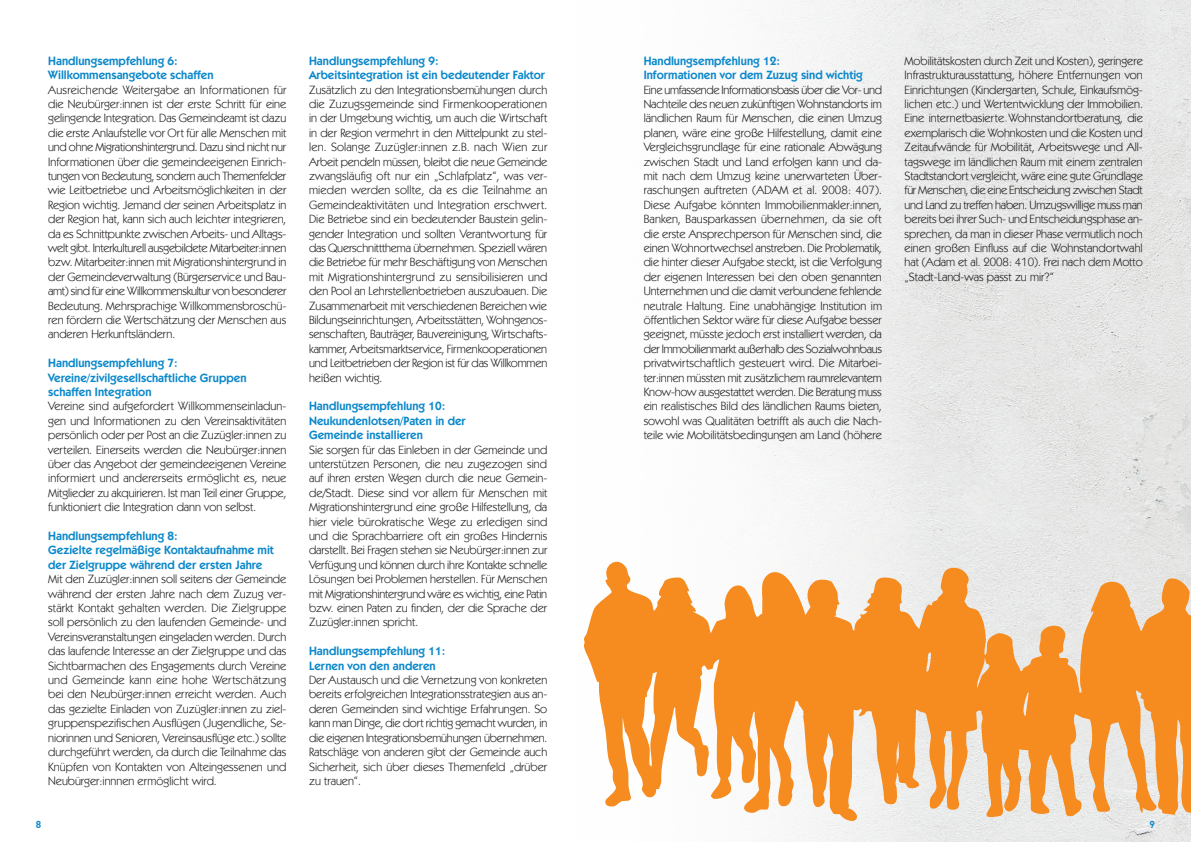
<style>
.page{position:relative;width:1191px;height:842px;background:#fff}
.page>*{position:absolute;margin:0;border:0;box-sizing:border-box;transform-origin:0 0}
.Fließtext_neu{font:12px/14.4px "Kabel IT Cby BT";color:#231f20;text-align:justify}
.headline_fließtext_klein{font:600 12px/14.4px "Kabel IT Cby BT";color:#0c88cb}
.t1{font:700 10px "DINOT";color:#0c88cb}
</style>
<div class="page">
<img style="left:725px;top:0;width:466px;height:842px">
<svg style="left:583px;top:555px;width:608px;height:267px;fill:#f68b1f"></svg>
<p class="headline_fließtext_klein" style="left:48px;top:53px;width:131px">Handlungsempfehlung 6:</p>
<p class="headline_fließtext_klein" style="left:48px;top:68px;width:167px">Willkommensangebote schaffen</p>
<p class="Fließtext_neu" style="left:48px;top:82px;width:240px">Ausreichende Weitergabe an Informationen für die Neubürger:innen ist der erste Schritt für eine gelingende Integration. Das Gemeindeamt ist dazu die erste Anlaufstelle vor Ort für alle Menschen mit und ohne Migrationshintergrund. Dazu sind nicht nur Informationen über die gemeindeeigenen Einrich&shy;tungen von Bedeutung, sondern auch Themenfelder wie Leitbetriebe und Arbeitsmöglichkeiten in der Region wichtig. Jemand der seinen Arbeitsplatz in der Region hat, kann sich auch leichter integrieren, da es Schnittpunkte zwischen Arbeits- und Alltags&shy;welt gibt. Interkulturell ausgebildete Mitarbeiter:innen bzw. Mitarbeiter:innen mit Migrationshintergrund in der Gemeindeverwaltung (Bürgerservice und Bau&shy;amt) sind für eine Willkommenskultur von besonderer Bedeutung. Mehrsprachige Willkommensbroschü&shy;ren fördern die Wertschätzung der Menschen aus anderen Herkunftsländern.</p>
<p class="headline_fließtext_klein" style="left:48px;top:356px;width:131px">Handlungsempfehlung 7:</p>
<p class="headline_fließtext_klein" style="left:48px;top:370px;width:200px">Vereine/zivilgesellschaftliche Gruppen</p>
<p class="headline_fließtext_klein" style="left:48px;top:384px;width:105px">schaffen Integration</p>
<p class="Fließtext_neu" style="left:48px;top:399px;width:240px">Vereine sind aufgefordert Willkommenseinladun&shy;gen und Informationen zu den Vereinsaktivitäten persönlich oder per Post an die Zuzügler:innen zu verteilen. Einerseits werden die Neubürger:innen über das Angebot der gemeindeeigenen Vereine informiert und andererseits ermöglicht es, neue Mitglieder zu akquirieren. Ist man Teil einer Gruppe, funktioniert die Integration dann von selbst.</p>
<p class="headline_fließtext_klein" style="left:48px;top:528px;width:131px">Handlungsempfehlung 8:</p>
<p class="headline_fließtext_klein" style="left:48px;top:543px;width:227px">Gezielte regelmäßige Kontaktaufnahme mit der Zielgruppe während der ersten Jahre</p>
<p class="Fließtext_neu" style="left:48px;top:572px;width:240px">Mit den Zuzügler:innen soll seitens der Gemeinde während der ersten Jahre nach dem Zuzug ver&shy;stärkt Kontakt gehalten werden. Die Zielgruppe soll persönlich zu den laufenden Gemeinde- und Vereinsveranstaltungen eingeladen werden. Durch das laufende Interesse an der Zielgruppe und das Sichtbarmachen des Engagements durch Vereine und Gemeinde kann eine hohe Wertschätzung bei den Neubürger:innen erreicht werden. Auch das gezielte Einladen von Zuzügler:innen zu ziel&shy;gruppenspezifischen Ausflügen (Jugendliche, Se&shy;niorinnen und Senioren, Vereinsausflüge etc.) sollte durchgeführt werden, da durch die Teilnahme das Knüpfen von Kontakten von Alteingessenen und Neubürger:innnen ermöglicht wird.</p>
<p class="headline_fließtext_klein" style="left:309px;top:53px;width:131px">Handlungsempfehlung 9:</p>
<p class="headline_fließtext_klein" style="left:309px;top:68px;width:237px">Arbeitsintegration ist ein bedeutender Faktor</p>
<p class="Fließtext_neu" style="left:309px;top:82px;width:240px">Zusätzlich zu den Integrationsbemühungen durch die Zuzugsgemeinde sind Firmenkooperationen in der Umgebung wichtig, um auch die Wirtschaft in der Region vermehrt in den Mittelpunkt zu stel&shy;len. Solange Zuzügler:innen z.B. nach Wien zur Arbeit pendeln müssen, bleibt die neue Gemeinde zwangsläufig oft nur ein „Schlafplatz“, was ver&shy;mieden werden sollte, da es die Teilnahme an Gemeindeaktivitäten und Integration erschwert.<br>Die Betriebe sind ein bedeutender Baustein gelin&shy;gender Integration und sollten Verantwortung für das Querschnittthema übernehmen. Speziell wären die Betriebe für mehr Beschäftigung von Menschen mit Migrationshintergrund zu sensibilisieren und den Pool an Lehrstellenbetrieben auszubauen. Die Zusammenarbeit mit verschiedenen Bereichen wie Bildungseinrichtungen, Arbeitsstätten, Wohngenos&shy;senschaften, Bauträger, Bauvereinigung, Wirtschafts&shy;kammer, Arbeitsmarktservice, Firmenkooperationen und Leitbetrieben der Region ist für das Willkommen heißen wichtig.</p>
<p class="headline_fließtext_klein" style="left:309px;top:399px;width:138px">Handlungsempfehlung 10:</p>
<p class="headline_fließtext_klein" style="left:309px;top:413px;width:158px">Neukundenlotsen/Paten in der</p>
<p class="headline_fließtext_klein" style="left:309px;top:428px;width:115px">Gemeinde installieren</p>
<p class="Fließtext_neu" style="left:309px;top:442px;width:240px">Sie sorgen für das Einleben in der Gemeinde und unterstützen Personen, die neu zugezogen sind auf ihren ersten Wegen durch die neue Gemein&shy;de/Stadt. Diese sind vor allem für Menschen mit Migrationshintergrund eine große Hilfestellung, da hier viele bürokratische Wege zu erledigen sind und die Sprachbarriere oft ein großes Hindernis darstellt. Bei Fragen stehen sie Neubürger:innen zur Verfügung und können durch ihre Kontakte schnelle Lösungen bei Problemen herstellen. Für Menschen mit Migrationshintergrund wäre es wichtig, eine Patin bzw. einen Paten zu finden, der die Sprache der Zuzügler:innen spricht.</p>
<p class="headline_fließtext_klein" style="left:309px;top:644px;width:138px">Handlungsempfehlung 11:</p>
<p class="headline_fließtext_klein" style="left:309px;top:658px;width:128px">Lernen von den anderen</p>
<p class="Fließtext_neu" style="left:309px;top:672px;width:240px">Der Austausch und die Vernetzung von konkreten bereits erfolgreichen Integrationsstrategien aus an&shy;deren Gemeinden sind wichtige Erfahrungen. So kann man Dinge, die dort richtig gemacht wurden, in die eigenen Integrationsbemühungen übernehmen.<br>Ratschläge von anderen gibt der Gemeinde auch Sicherheit, sich über dieses Themenfeld „drüber zu trauen“.</p>
<p class="headline_fließtext_klein" style="left:643px;top:53px;width:138px">Handlungsempfehlung 12:</p>
<p class="headline_fließtext_klein" style="left:643px;top:68px;width:221px">Informationen vor dem Zuzug sind wichtig</p>
<p class="Fließtext_neu" style="left:643px;top:82px;width:240px">Eine umfassende Informationsbasis über die Vor- und Nachteile des neuen zukünftigen Wohnstandorts im ländlichen Raum für Menschen, die einen Umzug planen, wäre eine große Hilfestellung, damit eine Vergleichsgrundlage für eine rationale Abwägung zwischen Stadt und Land erfolgen kann und da&shy;mit nach dem Umzug keine unerwarteten Über&shy;raschungen auftreten (ADAM et al. 2008: 407).<br>Diese Aufgabe könnten Immobilienmakler:innen, Banken, Bausparkassen übernehmen, da sie oft die erste Ansprechperson für Menschen sind, die einen Wohnortwechsel anstreben. Die Problematik, die hinter dieser Aufgabe steckt, ist die Verfolgung der eigenen Interessen bei den oben genannten Unternehmen und die damit verbundene fehlende neutrale Haltung. Eine unabhängige Institution im öffentlichen Sektor wäre für diese Aufgabe besser geeignet, müsste jedoch erst installiert werden, da der Immobilienmarkt außerhalb des Sozialwohnbaus privatwirtschaftlich gesteuert wird. Die Mitarbei&shy;ter:innen müssten mit zusätzlichem raumrelevantem Know-how ausgestattet werden. Die Beratung muss ein realistisches Bild des ländlichen Raums bieten, sowohl was Qualitäten betrifft als auch die Nach&shy;teile wie Mobilitätsbedingungen am Land (höhere</p>
<p class="Fließtext_neu" style="left:904px;top:53px;width:240px">Mobilitätskosten durch Zeit und Kosten), geringere Infrastrukturausstattung, höhere Entfernungen von Einrichtungen (Kindergarten, Schule, Einkaufsmög&shy;lichen etc.) und Wertentwicklung der Immobilien.<br>Eine internetbasierte Wohnstandortberatung, die exemplarisch die Wohnkosten und die Kosten und Zeitaufwände für Mobilität, Arbeitswege und All&shy;tagswege im ländlichen Raum mit einem zentralen Stadtstandort vergleicht, wäre eine gute Grundlage für Menschen, die eine Entscheidung zwischen Stadt und Land zu treffen haben. Umzugswillige muss man bereits bei ihrer Such- und Entscheidungsphase an&shy;sprechen, da man in dieser Phase vermutlich noch einen großen Einfluss auf die Wohnstandortwahl hat (Adam et al. 2008: 410). Frei nach dem Motto „Stadt-Land-was passt zu mir?“</p>
<p class="t1" style="left:36px;top:817px;width:7px">8</p>
<p class="t1" style="left:1149px;top:817px;width:7px">9</p>
</div>
